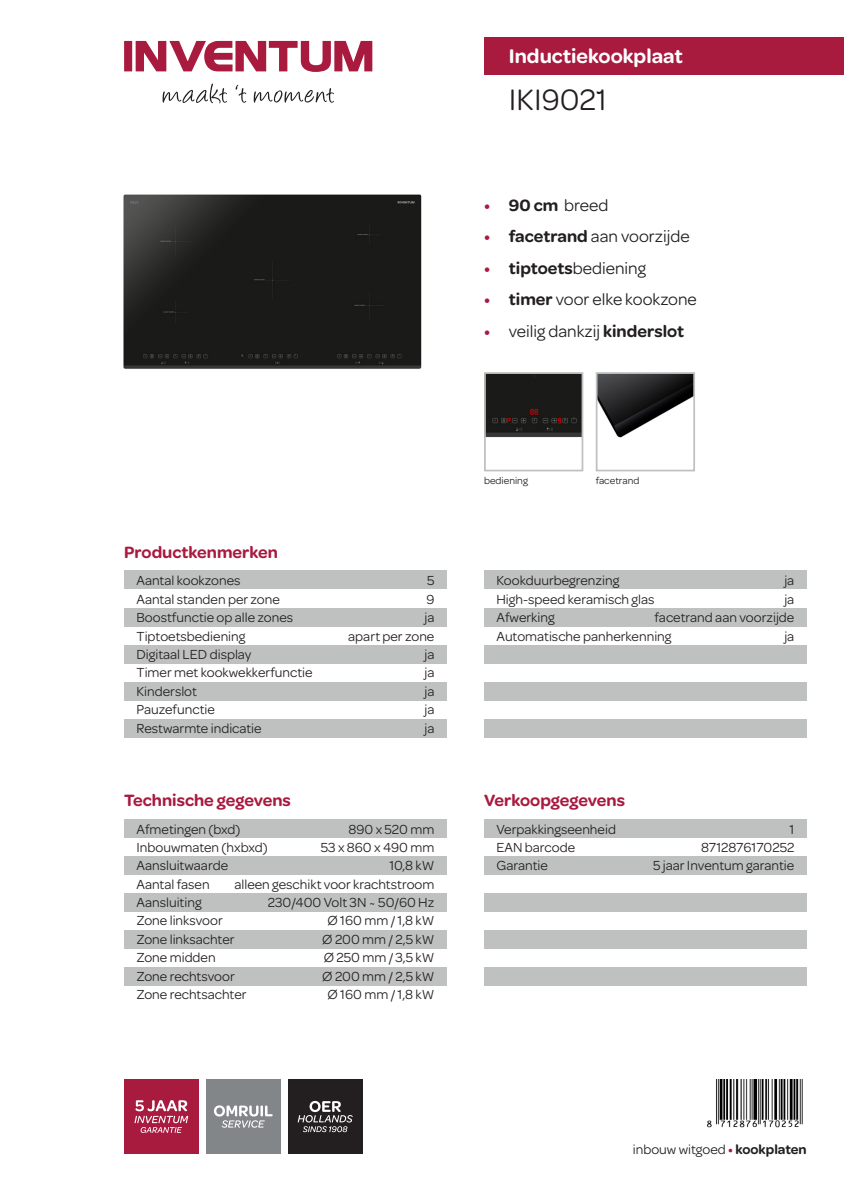
<style>
.page{position:relative;width:844px;height:1191px;background:#fff}
.page>*{position:absolute;margin:0;border:0;box-sizing:border-box;transform-origin:0 0}
.t1{font:31.5px "Omnes";color:#231f20}
.t2{font:600 21px "Omnes";color:#fff}
.t3{font:17.5px "Omnes";color:#231f20}
.t4{font:600 17.5px "Omnes";color:#a91a3f}
.t5{font:14px "Omnes";color:#231f20}
.t6{font:10.5px "Omnes";color:#231f20}
.s1{font-weight:600;color:#a91a3f}
.s2{font-weight:600}
</style>
<div class="page">
<svg style="left:162px;top:84px;width:65px;height:19px"></svg>
<svg style="left:235px;top:85px;width:11px;height:18px"></svg>
<svg style="left:254px;top:88px;width:80px;height:15px"></svg>
<div style="left:124px;top:41px;width:8px;height:30px;background:#a91a3f;border:2px solid #a91a3f"></div>
<svg style="left:135px;top:40px;width:238px;height:32px"></svg>
<div style="left:484px;top:37px;width:359px;height:37px;background:#a91a3f"></div>
<div style="left:124px;top:570px;width:322px;height:19px;background:#bfc1c1"></div>
<div style="left:484px;top:570px;width:322px;height:19px;background:#bfc1c1"></div>
<div style="left:124px;top:819px;width:322px;height:18px;background:#bfc1c1"></div>
<div style="left:484px;top:819px;width:322px;height:18px;background:#bfc1c1"></div>
<div style="left:124px;top:608px;width:322px;height:18px;background:#bfc1c1"></div>
<div style="left:484px;top:608px;width:322px;height:18px;background:#bfc1c1"></div>
<div style="left:124px;top:856px;width:322px;height:18px;background:#bfc1c1"></div>
<div style="left:484px;top:856px;width:322px;height:18px;background:#bfc1c1"></div>
<div style="left:484px;top:893px;width:322px;height:19px;background:#bfc1c1"></div>
<div style="left:484px;top:930px;width:322px;height:19px;background:#bfc1c1"></div>
<div style="left:484px;top:967px;width:322px;height:19px;background:#bfc1c1"></div>
<div style="left:124px;top:645px;width:322px;height:18px;background:#bfc1c1"></div>
<div style="left:484px;top:645px;width:322px;height:18px;background:#bfc1c1"></div>
<div style="left:124px;top:893px;width:322px;height:19px;background:#bfc1c1"></div>
<div style="left:124px;top:682px;width:322px;height:19px;background:#bfc1c1"></div>
<div style="left:484px;top:682px;width:322px;height:19px;background:#bfc1c1"></div>
<div style="left:124px;top:930px;width:322px;height:19px;background:#bfc1c1"></div>
<div style="left:124px;top:967px;width:322px;height:19px;background:#bfc1c1"></div>
<div style="left:124px;top:719px;width:322px;height:19px;background:#bfc1c1"></div>
<div style="left:484px;top:719px;width:322px;height:19px;background:#bfc1c1"></div>
<img style="left:707px;top:1079px;width:96px;height:49px">
<img style="left:123px;top:194px;width:299px;height:175px">
<div style="left:206px;top:1079px;width:74px;height:74px;background:#828688"></div>
<svg style="left:214px;top:1105px;width:58px;height:22px"></svg>
<div style="left:288px;top:1079px;width:74px;height:74px;background:#231f20"></div>
<svg style="left:297px;top:1101px;width:55px;height:31px"></svg>
<div style="left:124px;top:1079px;width:74px;height:74px;background:#a91a3f"></div>
<svg style="left:134px;top:1100px;width:54px;height:33px"></svg>
<img style="left:598px;top:375px;width:93px;height:63px">
<div style="left:595px;top:372px;width:99px;height:99px;border:2px solid #bfc1c1"></div>
<img style="left:487px;top:375px;width:93px;height:63px">
<div style="left:484px;top:372px;width:99px;height:99px;border:2px solid #bfc1c1"></div>
<p class="t2" style="left:508px;top:41px;width:175px">Inductiekookplaat</p>
<p class="t1" style="left:508px;top:78px;width:99px">IKI9021</p>
<p class="t3" style="left:484px;top:193px;width:126px"><span class="s1">•</span> <span class="s2">90 cm</span> breed</p>
<p class="t3" style="left:484px;top:225px;width:207px"><span class="s1">•</span> <span class="s2">facetrand</span> aan voorzijde</p>
<p class="t3" style="left:484px;top:256px;width:163px"><span class="s1">•</span> <span class="s2">tiptoets</span>bediening</p>
<p class="t3" style="left:484px;top:288px;width:214px"><span class="s1">•</span> <span class="s2">timer</span> voor elke kookzone</p>
<p class="t3" style="left:484px;top:319px;width:201px"><span class="s1">•</span> veilig dankzij <span class="s2">kinderslot</span></p>
<p class="t4" style="left:124px;top:540px;width:155px">Productkenmerken</p>
<p class="t5" style="left:136px;top:571px;width:105px">Aantal kookzones</p>
<p class="t5" style="left:427px;top:571px;width:9px">5</p>
<p class="t5" style="left:136px;top:589px;width:145px">Aantal standen per zone</p>
<p class="t5" style="left:426px;top:589px;width:10px">9</p>
<p class="t5" style="left:136px;top:608px;width:158px">Boostfunctie op alle zones</p>
<p class="t5" style="left:424px;top:608px;width:11px">ja</p>
<p class="t5" style="left:136px;top:626px;width:110px">Tiptoetsbediening</p>
<p class="t5" style="left:348px;top:626px;width:88px">apart per zone</p>
<p class="t5" style="left:136px;top:645px;width:116px">Digitaal LED display</p>
<p class="t5" style="left:424px;top:645px;width:11px">ja</p>
<p class="t5" style="left:136px;top:663px;width:178px">Timer met kookwekkerfunctie</p>
<p class="t5" style="left:424px;top:663px;width:11px">ja</p>
<p class="t5" style="left:136px;top:681px;width:62px">Kinderslot</p>
<p class="t5" style="left:424px;top:681px;width:11px">ja</p>
<p class="t5" style="left:136px;top:700px;width:80px">Pauzefunctie</p>
<p class="t5" style="left:424px;top:700px;width:11px">ja</p>
<p class="t5" style="left:136px;top:718px;width:127px">Restwarmte indicatie</p>
<p class="t5" style="left:424px;top:718px;width:11px">ja</p>
<p class="t4" style="left:124px;top:788px;width:168px">Technische gegevens</p>
<p class="t5" style="left:136px;top:819px;width:105px">Afmetingen (bxd)</p>
<p class="t5" style="left:348px;top:819px;width:87px">890 x 520 mm</p>
<p class="t5" style="left:136px;top:838px;width:133px">Inbouwmaten (hxbxd)</p>
<p class="t5" style="left:321px;top:838px;width:115px">53 x 860 x 490 mm</p>
<p class="t5" style="left:136px;top:856px;width:93px">Aansluitwaarde</p>
<p class="t5" style="left:389px;top:856px;width:47px">10,8 kW</p>
<p class="t5" style="left:136px;top:874px;width:75px">Aantal fasen</p>
<p class="t5" style="left:234px;top:874px;width:201px">alleen geschikt voor krachtstroom</p>
<p class="t5" style="left:136px;top:893px;width:67px">Aansluiting</p>
<p class="t5" style="left:268px;top:893px;width:168px">230/400 Volt 3N ~ 50/60 Hz</p>
<p class="t5" style="left:136px;top:911px;width:88px">Zone linksvoor</p>
<p class="t5" style="left:327px;top:911px;width:108px">Ø 160 mm / 1,8 kW</p>
<p class="t5" style="left:136px;top:929px;width:100px">Zone linksachter</p>
<p class="t5" style="left:322px;top:929px;width:114px">Ø 200 mm / 2,5 kW</p>
<p class="t5" style="left:136px;top:948px;width:81px">Zone midden</p>
<p class="t5" style="left:323px;top:948px;width:112px">Ø 250 mm / 3,5 kW</p>
<p class="t5" style="left:136px;top:966px;width:100px">Zone rechtsvoor</p>
<p class="t5" style="left:322px;top:966px;width:114px">Ø 200 mm / 2,5 kW</p>
<p class="t5" style="left:136px;top:985px;width:111px">Zone rechtsachter</p>
<p class="t5" style="left:327px;top:985px;width:108px">Ø 160 mm / 1,8 kW</p>
<p class="t6" style="left:484px;top:473px;width:45px">bediening</p>
<p class="t6" style="left:595px;top:473px;width:45px">facetrand</p>
<p class="t5" style="left:496px;top:571px;width:124px">Kookduurbegrenzing</p>
<p class="t5" style="left:784px;top:571px;width:11px">ja</p>
<p class="t5" style="left:496px;top:589px;width:160px">High-speed keramisch glas</p>
<p class="t5" style="left:784px;top:589px;width:11px">ja</p>
<p class="t5" style="left:496px;top:608px;width:60px">Afwerking</p>
<p class="t5" style="left:654px;top:608px;width:141px">facetrand aan voorzijde</p>
<p class="t5" style="left:496px;top:626px;width:176px">Automatische panherkenning</p>
<p class="t5" style="left:784px;top:626px;width:11px">ja</p>
<p class="t4" style="left:484px;top:788px;width:142px">Verkoopgegevens</p>
<p class="t5" style="left:496px;top:819px;width:121px">Verpakkingseenheid</p>
<p class="t5" style="left:789px;top:819px;width:6px">1</p>
<p class="t5" style="left:496px;top:838px;width:80px">EAN barcode</p>
<p class="t5" style="left:700px;top:838px;width:95px">8712876170252</p>
<p class="t5" style="left:496px;top:856px;width:53px">Garantie</p>
<p class="t5" style="left:652px;top:856px;width:143px">5 jaar Inventum garantie</p>
<p class="t5" style="left:632px;top:1139px;width:175px">inbouw witgoed <span class="s1">•</span> <span class="s2">kookplaten</span></p>
</div>
